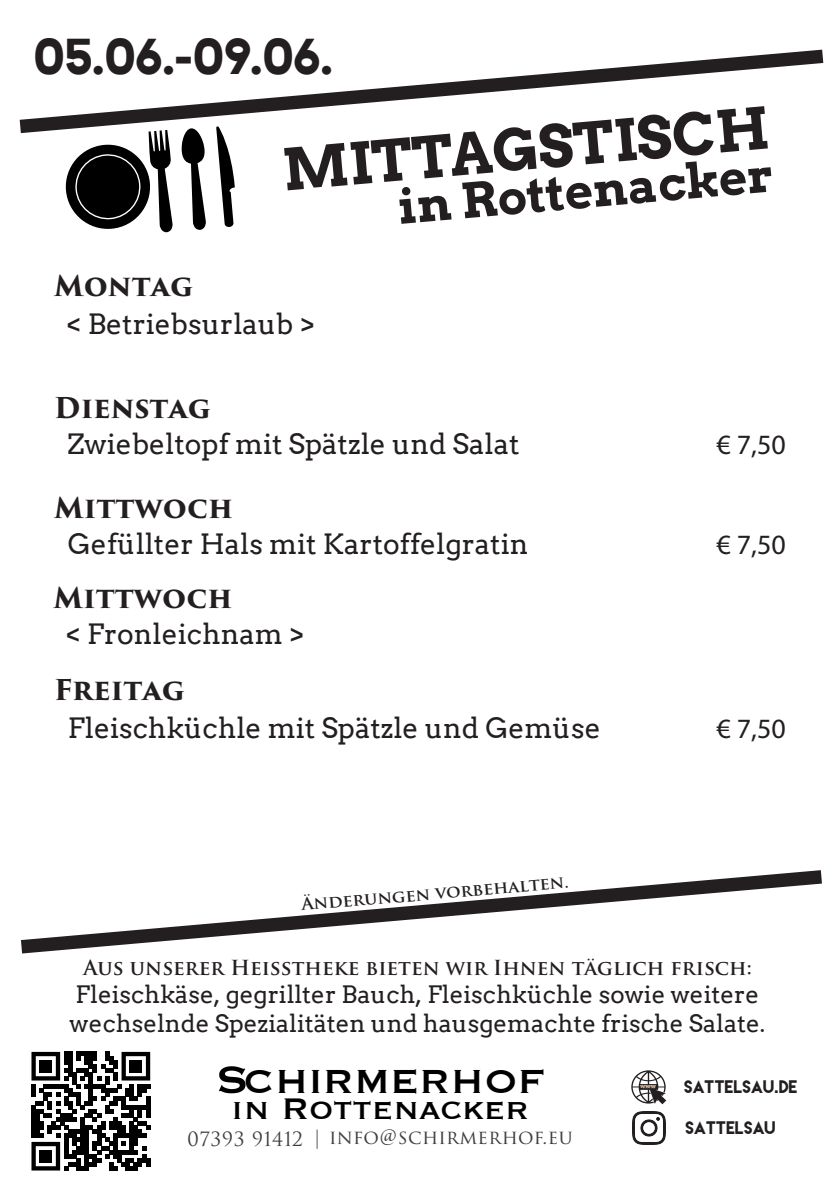
<style>
.page{position:relative;width:840px;height:1191px;background:#fff}
.page>*{position:absolute;margin:0;border:0;box-sizing:border-box;transform-origin:0 0}
.t1{font:700 57.2px "Arvo";color:#231f20}
.t2{font:700 48px "Arvo";color:#231f20}
.t3{font:43.4px "Copperplate";color:#000001}
.t4{font:38.6px "Copperplate";color:#000001}
.t5{font:28px "Arvo";color:#231f20}
.t6{font:700 28px "Trajan Pro 3";color:#231f20}
.t7{font:28px "Myriad Pro";color:#231f20}
.t8{font:24px/28.8px "Arvo";color:#231f20}
.t9{font:700 20.2px "Trajan Pro";color:#231f20}
.t10{font:19.2px "Trajan Pro 3";letter-spacing:.025em;color:#3e3e3f}
.t11{font:700 16.6px "Trajan Pro";color:#231f20;scale:1.05 1}
.t12{font:16.2px "Lemon Milk";color:#231f20}
.t13{font:700 5.8px "Arvo";color:#e6c397}
.s1{font-size:50.6px}
</style>
<div class="page">
<svg style="left:20px;top:50px;width:802px;height:83px"></svg>
<img style="left:632px;top:1111px;width:33px;height:33px">
<svg style="left:631px;top:1070px;width:35px;height:34px"></svg>
<svg style="left:21px;top:870px;width:800px;height:83px"></svg>
<svg style="left:181px;top:128px;width:25px;height:102px"></svg>
<svg style="left:216px;top:126px;width:19px;height:101px"></svg>
<svg style="left:64px;top:130px;width:109px;height:102px"></svg>
<svg style="left:31px;top:1052px;width:119px;height:118px"></svg>
<div style="left:40px;top:1060px;width:12px;height:12px;background:#000001"></div>
<div style="left:130px;top:1060px;width:12px;height:12px;background:#000001"></div>
<div style="left:40px;top:1150px;width:12px;height:12px;background:#000001"></div>
<h2 class="t2" style="left:33px;top:26px;width:300px">05.06.-09.06.</h2>
<h1 class="t1" style="left:279px;top:134px;width:489px;rotate:-5deg">MITTAGSTISCH</h1>
<h2 class="t2" style="left:395px;top:177px;width:378px;rotate:-5deg">in Rottenacker</h2>
<p class="t6" style="left:54px;top:265px;width:141px">Montag</p>
<p class="t5" style="left:68px;top:307px;width:249px">&lt; Betriebsurlaub &gt;</p>
<p class="t6" style="left:54px;top:387px;width:158px">Dienstag</p>
<p class="t5" style="left:68px;top:427px;width:453px">Zwiebeltopf mit Spätzle und Salat</p>
<p class="t7" style="left:716px;top:427px;width:71px">€ 7,50</p>
<p class="t6" style="left:54px;top:487px;width:180px">Mittwoch</p>
<p class="t5" style="left:68px;top:527px;width:462px">Gefüllter Hals mit Kartoffelgratin</p>
<p class="t7" style="left:716px;top:527px;width:71px">€ 7,50</p>
<p class="t6" style="left:53px;top:577px;width:180px">Mittwoch</p>
<p class="t5" style="left:67px;top:617px;width:239px">&lt; Fronleichnam &gt;</p>
<p class="t6" style="left:54px;top:669px;width:132px">Freitag</p>
<p class="t5" style="left:68px;top:711px;width:534px">Fleischküchle mit Spätzle und Gemüse</p>
<p class="t7" style="left:716px;top:711px;width:71px">€ 7,50</p>
<p class="t11" style="left:300px;top:894px;width:256px;rotate:-5deg">Änderungen vorbehalten.</p>
<p class="t9" style="left:83px;top:954px;width:669px">Aus unserer Heißtheke bieten wir Ihnen täglich frisch:</p>
<p class="t8" style="left:70px;top:980px;width:696px">Fleischkäse, gegrillter Bauch, Fleischküchle sowie weitere wechselnde Spezialitäten und hausgemachte frische Salate.</p>
<h3 class="t3" style="left:215px;top:1053px;width:330px"><span class="s1">S</span>CHIRMERHOF</h3>
<p class="t10" style="left:187px;top:1124px;width:387px">07393 91412 | INFO@SCHIRMERHOF.EU</p>
<p class="t13" style="left:640px;top:1082px;width:17px">www</p>
<p class="t12" style="left:684px;top:1078px;width:115px">SATTELSAU.DE</p>
<h3 class="t4" style="left:231px;top:1083px;width:299px">in Rottenacker</h3>
<p class="t12" style="left:685px;top:1119px;width:92px">SATTELSAU</p>
</div>
